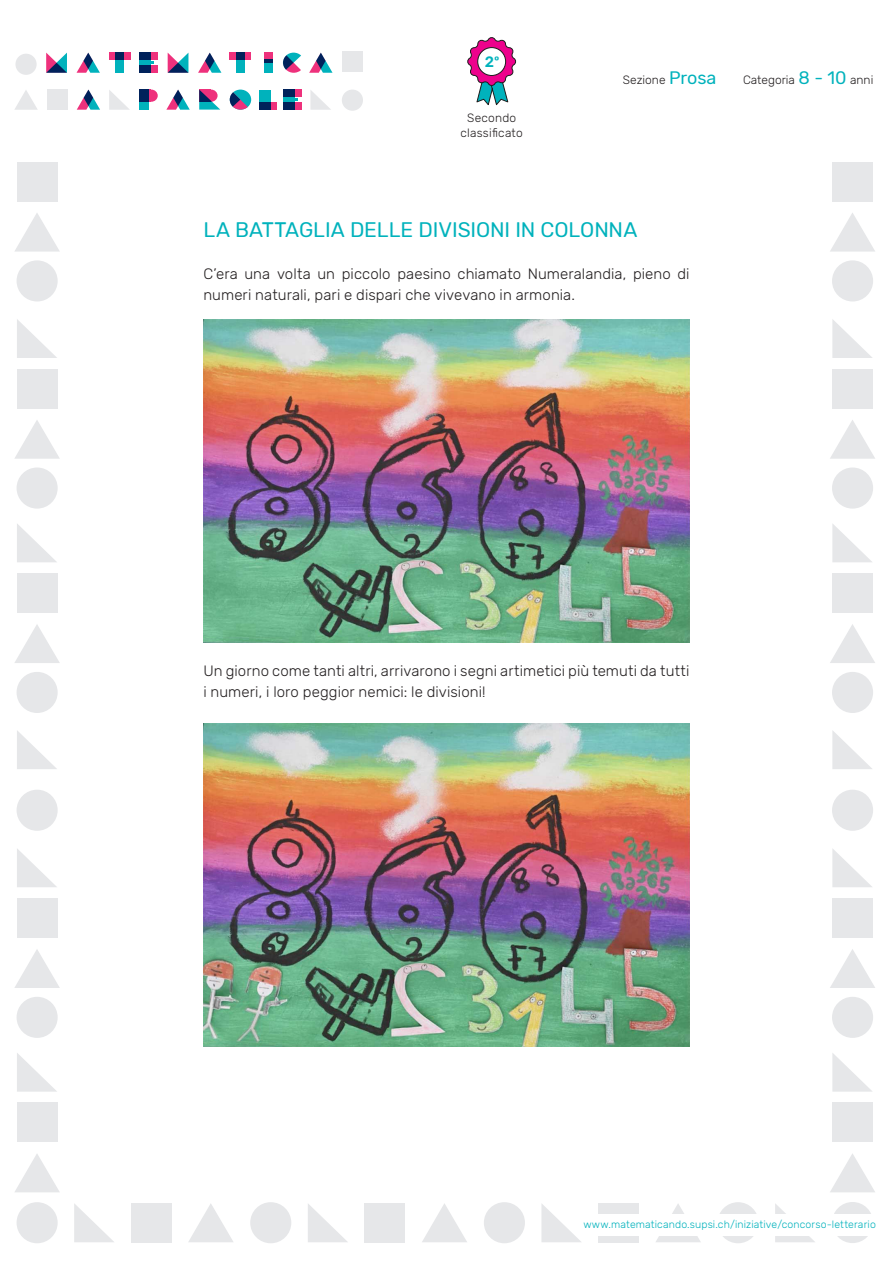
<style>
.page{position:relative;width:893px;height:1263px;background:#fff}
.page>*{position:absolute;margin:0;border:0;box-sizing:border-box;transform-origin:0 0}
.t1{font:21px "Rubik";letter-spacing:-.005em;color:#00b2bc}
.t2{font:300 15px/21px "Rubik";letter-spacing:.005em;color:#231f20}
.t3{font:500 15px "Rubik";color:#00b2bc}
.t4{font:300 12px/15px "Rubik";color:#231f20;text-align:center}
.t5{font:300 10.5px "Rubik";letter-spacing:.01em;color:#00b2bc}
.s1{font-weight:400;font-size:18px;color:#00b2bc}
</style>
<div class="page">
<div style="left:250px;top:1202px;width:41px;height:41px;background:#e6e7e9;border-radius:50%"></div>
<div style="left:484px;top:1202px;width:41px;height:41px;background:#e6e7e9;border-radius:50%"></div>
<svg style="left:308px;top:1204px;width:40px;height:38px"></svg>
<svg style="left:541px;top:1204px;width:40px;height:38px"></svg>
<div style="left:365px;top:1203px;width:40px;height:39px;background:#e6e7e9"></div>
<svg style="left:422px;top:1203px;width:45px;height:39px"></svg>
<div style="left:15px;top:54px;width:22px;height:21px;background:#e6e7e9;border-radius:50%"></div>
<svg style="left:77px;top:90px;width:23px;height:20px"></svg>
<div style="left:342px;top:51px;width:21px;height:20px;background:#e6e7e9"></div>
<div style="left:342px;top:90px;width:21px;height:21px;background:#e6e7e9;border-radius:50%"></div>
<div style="left:47px;top:90px;width:21px;height:20px;background:#e6e7e9"></div>
<svg style="left:46px;top:53px;width:21px;height:20px"></svg>
<svg style="left:77px;top:53px;width:23px;height:20px"></svg>
<div style="left:116px;top:53px;width:8px;height:20px;background:#00b2bc"></div>
<svg style="left:109px;top:53px;width:22px;height:7px"></svg>
<div style="left:283px;top:90px;width:11px;height:20px;background:#00b2bc"></div>
<svg style="left:283px;top:90px;width:18px;height:7px"></svg>
<svg style="left:283px;top:102px;width:18px;height:8px"></svg>
<svg style="left:283px;top:53px;width:18px;height:20px"></svg>
<div style="left:259px;top:102px;width:18px;height:8px;background:#ee317c"></div>
<svg style="left:259px;top:90px;width:12px;height:20px"></svg>
<div style="left:264px;top:53px;width:9px;height:10px;background:#ee317c"></div>
<svg style="left:264px;top:59px;width:9px;height:14px"></svg>
<svg style="left:109px;top:90px;width:21px;height:20px"></svg>
<svg style="left:309px;top:53px;width:24px;height:20px"></svg>
<svg style="left:310px;top:90px;width:21px;height:20px"></svg>
<svg style="left:15px;top:90px;width:23px;height:20px"></svg>
<svg style="left:168px;top:53px;width:20px;height:20px"></svg>
<svg style="left:166px;top:90px;width:24px;height:20px"></svg>
<div style="left:140px;top:53px;width:11px;height:20px;background:#00b2bc"></div>
<svg style="left:140px;top:53px;width:18px;height:7px"></svg>
<svg style="left:140px;top:65px;width:18px;height:8px"></svg>
<div style="left:145px;top:90px;width:13px;height:12px;background:#ee317c;border-radius:50%"></div>
<svg style="left:139px;top:90px;width:10px;height:20px"></svg>
<svg style="left:198px;top:53px;width:23px;height:20px"></svg>
<svg style="left:199px;top:90px;width:21px;height:20px"></svg>
<div style="left:236px;top:53px;width:9px;height:20px;background:#00b2bc"></div>
<svg style="left:230px;top:53px;width:21px;height:7px"></svg>
<div style="left:230px;top:90px;width:21px;height:20px;background:#00b2bc;border-radius:50%"></div>
<svg style="left:230px;top:92px;width:18px;height:18px"></svg>
<div style="left:17px;top:162px;width:40px;height:39px;background:#e6e7e9"></div>
<svg style="left:15px;top:213px;width:45px;height:39px"></svg>
<div style="left:17px;top:260px;width:41px;height:41px;background:#e6e7e9;border-radius:50%"></div>
<svg style="left:17px;top:319px;width:40px;height:39px"></svg>
<div style="left:17px;top:369px;width:40px;height:39px;background:#e6e7e9"></div>
<svg style="left:15px;top:420px;width:45px;height:39px"></svg>
<div style="left:17px;top:467px;width:41px;height:42px;background:#e6e7e9;border-radius:50%"></div>
<svg style="left:17px;top:524px;width:40px;height:38px"></svg>
<div style="left:17px;top:573px;width:40px;height:40px;background:#e6e7e9"></div>
<svg style="left:15px;top:625px;width:45px;height:38px"></svg>
<div style="left:17px;top:672px;width:41px;height:41px;background:#e6e7e9;border-radius:50%"></div>
<svg style="left:17px;top:731px;width:40px;height:38px"></svg>
<div style="left:17px;top:790px;width:41px;height:41px;background:#e6e7e9;border-radius:50%"></div>
<svg style="left:17px;top:849px;width:40px;height:38px"></svg>
<div style="left:17px;top:898px;width:40px;height:40px;background:#e6e7e9"></div>
<svg style="left:14px;top:949px;width:46px;height:39px"></svg>
<div style="left:17px;top:997px;width:41px;height:41px;background:#e6e7e9;border-radius:50%"></div>
<svg style="left:17px;top:1053px;width:40px;height:39px"></svg>
<div style="left:17px;top:1103px;width:40px;height:39px;background:#e6e7e9"></div>
<svg style="left:15px;top:1154px;width:45px;height:38px"></svg>
<div style="left:17px;top:1202px;width:41px;height:41px;background:#e6e7e9;border-radius:50%"></div>
<div style="left:832px;top:162px;width:41px;height:39px;background:#e6e7e9"></div>
<svg style="left:830px;top:213px;width:45px;height:39px"></svg>
<div style="left:832px;top:260px;width:41px;height:41px;background:#e6e7e9;border-radius:50%"></div>
<svg style="left:832px;top:319px;width:40px;height:39px"></svg>
<div style="left:832px;top:369px;width:41px;height:39px;background:#e6e7e9"></div>
<svg style="left:830px;top:420px;width:45px;height:39px"></svg>
<div style="left:832px;top:467px;width:41px;height:42px;background:#e6e7e9;border-radius:50%"></div>
<svg style="left:832px;top:524px;width:40px;height:38px"></svg>
<div style="left:832px;top:573px;width:41px;height:40px;background:#e6e7e9"></div>
<svg style="left:830px;top:624px;width:45px;height:39px"></svg>
<div style="left:832px;top:672px;width:41px;height:41px;background:#e6e7e9;border-radius:50%"></div>
<svg style="left:832px;top:730px;width:40px;height:39px"></svg>
<div style="left:832px;top:790px;width:41px;height:41px;background:#e6e7e9;border-radius:50%"></div>
<svg style="left:832px;top:849px;width:40px;height:38px"></svg>
<div style="left:832px;top:898px;width:41px;height:40px;background:#e6e7e9"></div>
<svg style="left:830px;top:949px;width:45px;height:39px"></svg>
<div style="left:832px;top:997px;width:41px;height:41px;background:#e6e7e9;border-radius:50%"></div>
<svg style="left:832px;top:1053px;width:40px;height:39px"></svg>
<div style="left:832px;top:1103px;width:41px;height:39px;background:#e6e7e9"></div>
<svg style="left:830px;top:1154px;width:45px;height:38px"></svg>
<div style="left:832px;top:1202px;width:41px;height:41px;background:#e6e7e9;border-radius:50%"></div>
<svg style="left:74px;top:1204px;width:40px;height:38px"></svg>
<div style="left:131px;top:1203px;width:41px;height:39px;background:#e6e7e9"></div>
<svg style="left:188px;top:1204px;width:45px;height:38px"></svg>
<div style="left:717px;top:1202px;width:42px;height:41px;background:#e6e7e9;border-radius:50%"></div>
<svg style="left:775px;top:1204px;width:40px;height:38px"></svg>
<div style="left:598px;top:1203px;width:41px;height:39px;background:#e6e7e9"></div>
<svg style="left:656px;top:1204px;width:45px;height:38px"></svg>
<div style="left:578px;top:1214px;width:298px;height:22px;background:#fff"></div>
<img style="left:203px;top:320px;width:487px;height:322px">
<img style="left:203px;top:724px;width:487px;height:322px">
<svg style="left:467px;top:37px;width:49px;height:69px"></svg>
<div style="left:478px;top:48px;width:28px;height:27px;background:#fff;border-radius:50%"></div>
<div style="left:477px;top:47px;width:29px;height:29px;border:1px solid #1c1c1c;border-radius:50%"></div>
<p class="t3" style="left:485px;top:53px;width:16px">2º</p>
<p class="t4" style="left:461px;top:111px;width:64px">Secondo classificato</p>
<p class="t4" style="left:623px;top:73px;width:95px">Sezione <span class="s1">Prosa</span></p>
<p class="t4" style="left:743px;top:73px;width:132px">Categoria <span class="s1">8 - 10</span> anni</p>
<h1 class="t1" style="left:203px;top:217px;width:435px">LA BATTAGLIA DELLE DIVISIONI IN COLONNA</h1>
<p class="t2" style="left:203px;top:263px;width:488px">C’era una volta un piccolo paesino chiamato Numeralandia, pieno di numeri naturali, pari e dispari che vivevano in armonia.</p>
<p class="t2" style="left:203px;top:660px;width:488px">Un giorno come tanti altri, arrivarono i segni artimetici più temuti da tutti i numeri, i loro peggior nemici: le divisioni!</p>
<p class="t5" style="left:583px;top:1218px;width:294px">www.matematicando.supsi.ch/iniziative/concorso-letterario</p>
</div>
